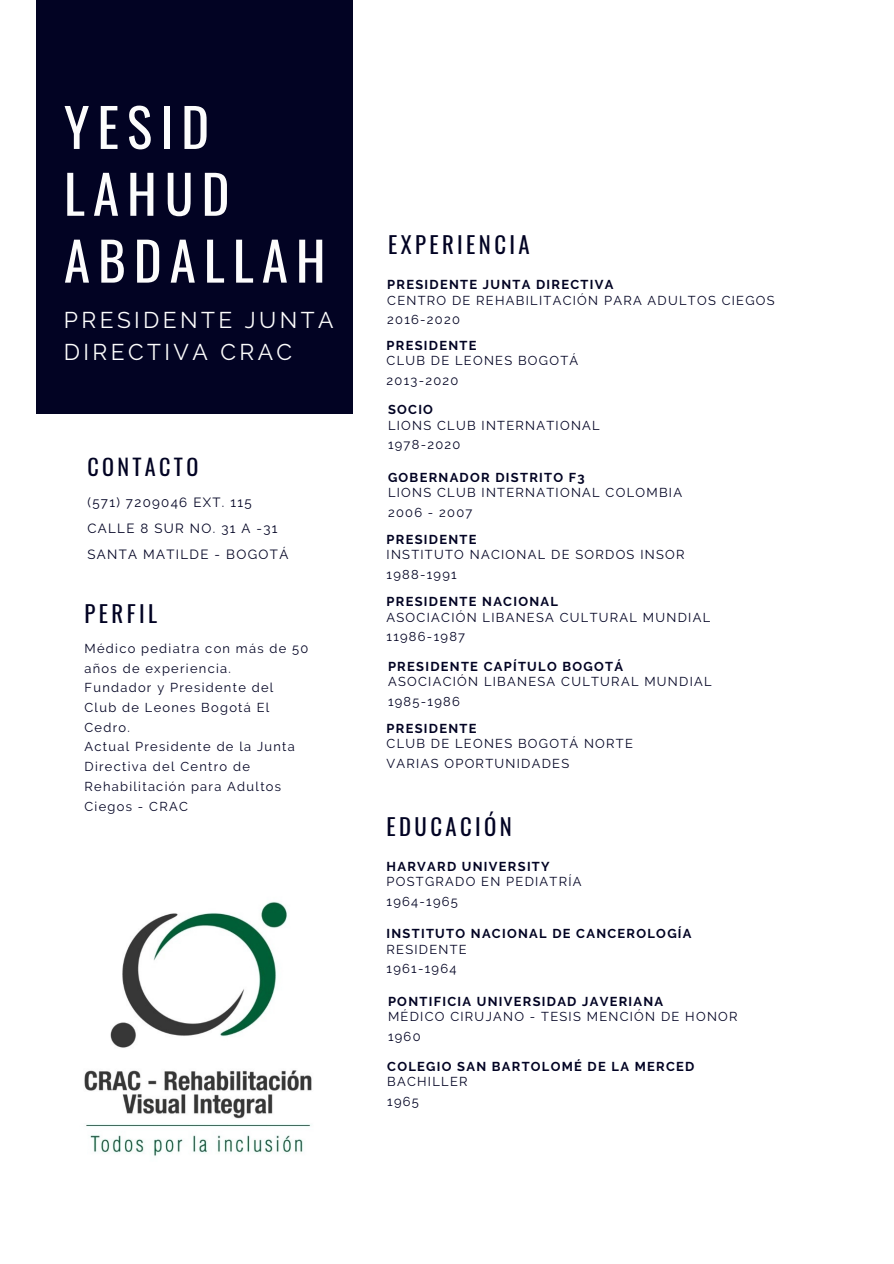
<style>
.page{position:relative;width:894px;height:1264px;background:#fff}
.page>*{position:absolute;margin:0;border:0;box-sizing:border-box;transform-origin:0 0}
.t1{font:53.1px "Oswald";letter-spacing:.15em;color:#fcfcfc}
.t2{font:22.65px/31.8px "Raleway";letter-spacing:.15em;color:#fcfcfc}
.t3{font:22.65px "Oswald";letter-spacing:.15em;color:#020323}
.t4{font:22.2px "Oswald";letter-spacing:.15em;color:#020323}
.t5{font:13.35px "Raleway";letter-spacing:.1em;color:#020323}
.t6{font:12.9px/19.6px "Raleway";letter-spacing:.1em;color:#020323}
.t7{font:700 12.9px "Raleway";letter-spacing:.1em;color:#020323}
</style>
<div class="page">
<div style="left:37px;top:0;width:315px;height:413px;background:#020323"></div>
<img style="left:84px;top:901px;width:228px;height:256px">
<p class="t1" style="left:64px;top:86px;width:147px">YESID</p>
<p class="t1" style="left:64px;top:152px;width:167px">LAHUD</p>
<p class="t1" style="left:64px;top:219px;width:263px">ABDALLAH</p>
<p class="t2" style="left:64px;top:304px;width:271px">PRESIDENTE JUNTA<br>DIRECTIVA CRAC</p>
<p class="t4" style="left:87px;top:450px;width:112px">CONTACTO</p>
<p class="t5" style="left:87px;top:494px;width:166px">(571) 7209046 EXT. 115</p>
<p class="t5" style="left:87px;top:520px;width:192px">CALLE 8 SUR NO. 31 A -31</p>
<p class="t5" style="left:87px;top:546px;width:202px">SANTA MATILDE - BOGOTÁ</p>
<p class="t3" style="left:84px;top:596px;width:74px">PERFIL</p>
<p class="t6" style="left:84px;top:638px;width:225px">Médico pediatra con más de 50 años de experiencia.</p>
<p class="t6" style="left:84px;top:678px;width:190px">Fundador y Presidente del<br>Club de Leones Bogotá El<br>Cedro.</p>
<p class="t6" style="left:84px;top:737px;width:212px">Actual Presidente de la Junta<br>Directiva del Centro de<br>Rehabilitación para Adultos<br>Ciegos - CRAC</p>
<p class="t3" style="left:388px;top:226px;width:143px">EXPERIENCIA</p>
<p class="t7" style="left:387px;top:277px;width:228px">PRESIDENTE JUNTA DIRECTIVA</p>
<p class="t6" style="left:387px;top:290px;width:389px">CENTRO DE REHABILITACIÓN PARA ADULTOS CIEGOS</p>
<p class="t6" style="left:387px;top:310px;width:74px">2016-2020</p>
<p class="t7" style="left:386px;top:338px;width:91px">PRESIDENTE</p>
<p class="t6" style="left:386px;top:351px;width:193px">CLUB DE LEONES BOGOTÁ</p>
<p class="t6" style="left:386px;top:371px;width:73px">2013-2020</p>
<p class="t7" style="left:388px;top:402px;width:47px">SOCIO</p>
<p class="t6" style="left:388px;top:415px;width:213px">LIONS CLUB INTERNATIONAL</p>
<p class="t6" style="left:388px;top:435px;width:74px">1978-2020</p>
<p class="t7" style="left:388px;top:470px;width:198px">GOBERNADOR DISTRITO F3</p>
<p class="t6" style="left:388px;top:483px;width:295px">LIONS CLUB INTERNATIONAL COLOMBIA</p>
<p class="t6" style="left:388px;top:502px;width:86px">2006 - 2007</p>
<p class="t7" style="left:386px;top:532px;width:91px">PRESIDENTE</p>
<p class="t6" style="left:386px;top:545px;width:299px">INSTITUTO NACIONAL DE SORDOS INSOR</p>
<p class="t6" style="left:386px;top:564px;width:72px">1988-1991</p>
<p class="t7" style="left:386px;top:594px;width:173px">PRESIDENTE NACIONAL</p>
<p class="t6" style="left:386px;top:607px;width:325px">ASOCIACIÓN LIBANESA CULTURAL MUNDIAL</p>
<p class="t6" style="left:386px;top:627px;width:80px">11986-1987</p>
<p class="t7" style="left:388px;top:658px;width:236px">PRESIDENTE CAPÍTULO BOGOTÁ</p>
<p class="t6" style="left:388px;top:671px;width:325px">ASOCIACIÓN LIBANESA CULTURAL MUNDIAL</p>
<p class="t6" style="left:388px;top:691px;width:73px">1985-1986</p>
<p class="t7" style="left:386px;top:720px;width:91px">PRESIDENTE</p>
<p class="t6" style="left:386px;top:733px;width:248px">CLUB DE LEONES BOGOTÁ NORTE</p>
<p class="t6" style="left:386px;top:753px;width:184px">VARIAS OPORTUNIDADES</p>
<p class="t3" style="left:386px;top:808px;width:127px">EDUCACIÓN</p>
<p class="t7" style="left:386px;top:858px;width:165px">HARVARD UNIVERSITY</p>
<p class="t6" style="left:386px;top:871px;width:196px">POSTGRADO EN PEDIATRÍA</p>
<p class="t6" style="left:386px;top:891px;width:73px">1964-1965</p>
<p class="t7" style="left:386px;top:926px;width:306px">INSTITUTO NACIONAL DE CANCEROLOGÍA</p>
<p class="t6" style="left:386px;top:939px;width:82px">RESIDENTE</p>
<p class="t6" style="left:386px;top:958px;width:71px">1961-1964</p>
<p class="t7" style="left:388px;top:993px;width:277px">PONTIFICIA UNIVERSIDAD JAVERIANA</p>
<p class="t6" style="left:388px;top:1006px;width:351px">MÉDICO CIRUJANO - TESIS MENCIÓN DE HONOR</p>
<p class="t6" style="left:388px;top:1026px;width:34px">1960</p>
<p class="t7" style="left:387px;top:1059px;width:308px">COLEGIO SAN BARTOLOMÉ DE LA MERCED</p>
<p class="t6" style="left:387px;top:1072px;width:82px">BACHILLER</p>
<p class="t6" style="left:387px;top:1091px;width:33px">1965</p>
</div>
